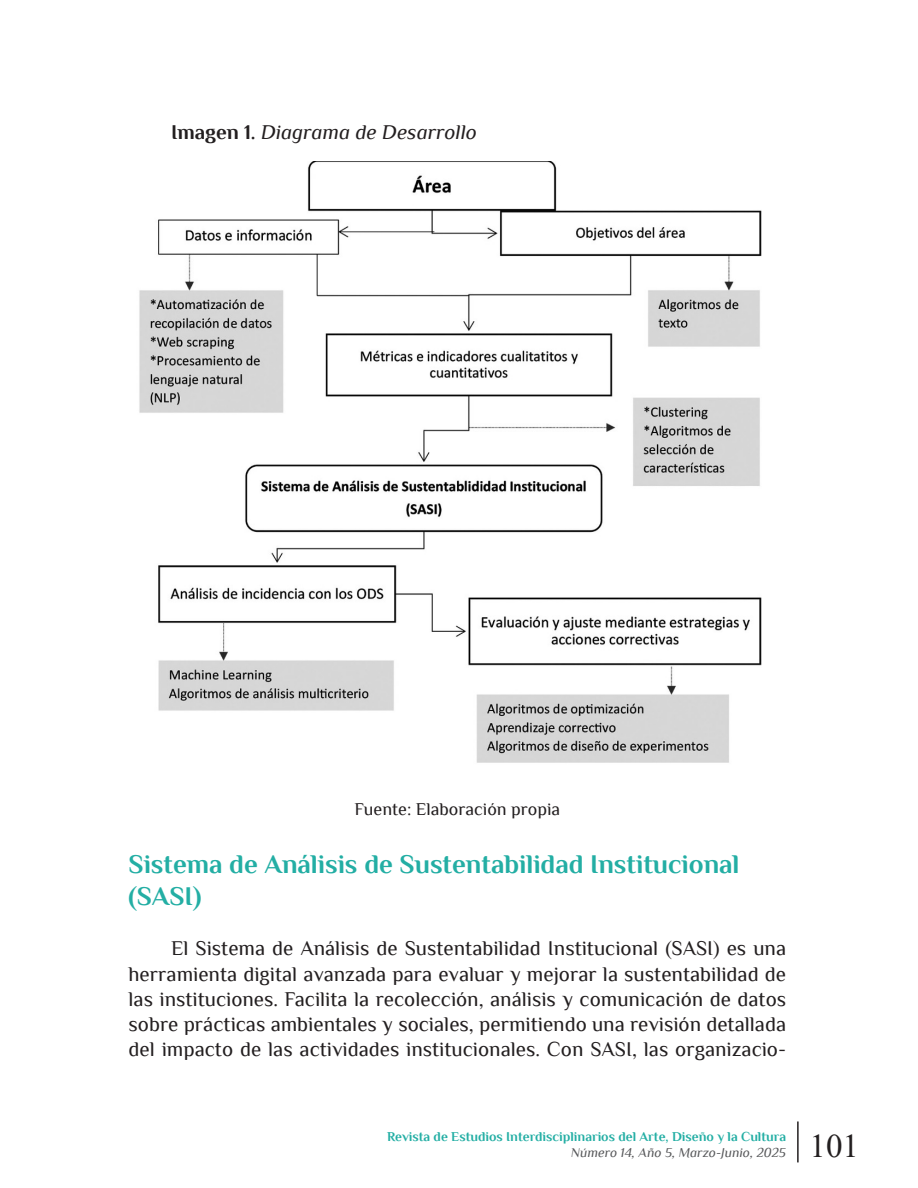
<style>
.page{position:relative;width:918px;height:1188px;background:#fff}
.page>*{position:absolute;margin:0;border:0;box-sizing:border-box;transform-origin:0 0}
.t1{font:33px "Times New Roman";color:#231f20}
.Subtítulo{font:700 27px/32.4px "Philosopher";color:#23aea4}
.t2{font:21px/25.2px "Philosopher";color:#231f20;text-align:justify}
.t3{font:italic 21px "Philosopher";color:#231f20}
.Notas_al_pie_de_foto{font:18px "Philosopher";color:#231f20}
.t4{font:700 13.5px "Philosopher";color:#23aea4}
.t5{font:italic 13.5px "Philosopher";color:#57585a}
.s1{font-weight:700;font-style:normal}
</style>
<div class="page">
<hr style="left:797px;top:1121px;width:2px;height:41px;background:#231f20">
<img style="left:139px;top:162px;width:623px;height:601px">
<p class="t3" style="left:171px;top:121px;width:307px"><span class="s1">Imagen 1.</span> Diagrama de Desarrollo</p>
<p class="Notas_al_pie_de_foto" style="left:355px;top:800px;width:207px">Fuente: Elaboración propia</p>
<p class="Subtítulo" style="left:129px;top:848px;width:613px">Sistema de Análisis de Sustentabilidad Institucional (SASI)</p>
<p class="t2" style="left:129px;top:936px;width:659px;text-indent:43px">El Sistema de Análisis de Sustentabilidad Institucional (SASI) es una herramienta digital avanzada para evaluar y mejorar la sustentabilidad de las instituciones. Facilita la recolección, análisis y comunicación de datos sobre prácticas ambientales y sociales, permitiendo una revisión detallada del impacto de las actividades institucionales. Con SASI, las organizacio-</p>
<p class="t4" style="left:387px;top:1129px;width:401px">Revista de Estudios Interdisciplinarios del Arte, Diseño y la Cultura</p>
<p class="t5" style="left:571px;top:1145px;width:217px">Número 14, Año 5, Marzo-Junio, 2025</p>
<h1 class="t1" style="left:810px;top:1123px;width:51px">101</h1>
</div>
